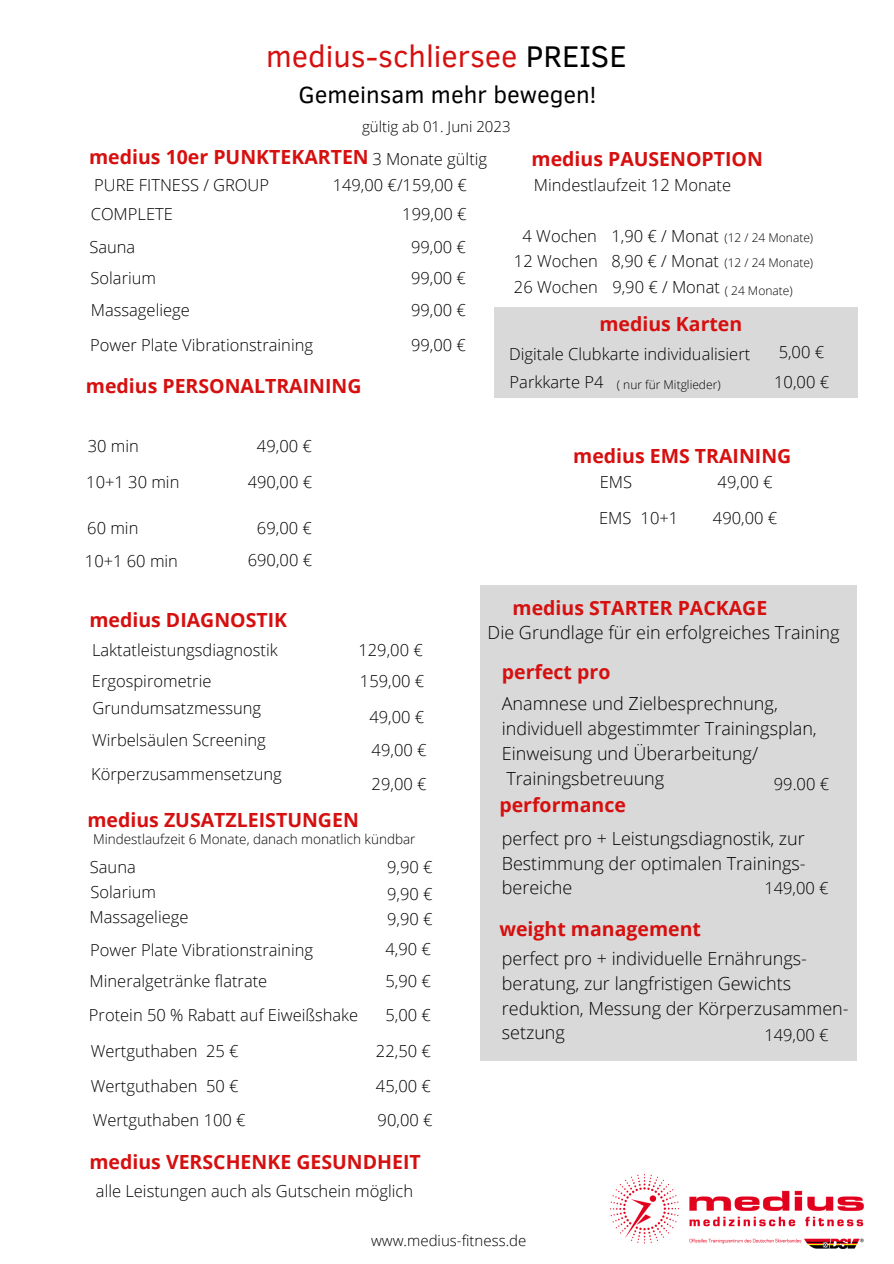
<style>
.page{position:relative;width:894px;height:1264px;background:#fff}
.page>*{position:absolute;margin:0;border:0;box-sizing:border-box;transform-origin:0 0}
.t1{font:30.75px "Clear Sans";color:#d60f0f}
.t2{font:24px "Clear Sans";color:#000}
.t3{font:700 19.5px "Open Sans";color:#d60f0f}
.t4{font:300 18px/24.8px "Open Sans";color:#000}
.t5{font:300 16.5px "Open Sans";color:#000}
.t6{font:300 15px "Open Sans";color:#000}
.t7{font:300 13.5px "Open Sans";color:#000}
.t8{font:300 12px "Open Sans";color:#000}
.s1{color:#000}
</style>
<div class="page">
<img style="left:610px;top:1174px;width:253px;height:74px">
<div style="left:480px;top:585px;width:376px;height:475px;background:#d9d9d9"></div>
<div style="left:494px;top:307px;width:363px;height:90px;background:#d9d9d9"></div>
<h5 class="t1" style="left:266px;top:34px;width:362px">medius-schliersee <span class="s1">PREISE</span></h5>
<h5 class="t2" style="left:298px;top:77px;width:299px">Gemeinsam mehr bewegen!</h5>
<h2 class="t6" style="left:362px;top:116px;width:150px">gültig ab 01. Juni 2023</h2>
<h5 class="t3" style="left:89px;top:143px;width:281px">medius 10er PUNKTEKARTEN</h5>
<h2 class="t5" style="left:332px;top:173px;width:136px">149,00 €/159,00 €</h2>
<h5 class="t3" style="left:531px;top:145px;width:233px">medius PAUSENOPTION</h5>
<h5 class="t5" style="left:533px;top:173px;width:199px">Mindestlaufzeit 12 Monate</h5>
<h5 class="t5" style="left:372px;top:147px;width:116px">3 Monate gültig</h5>
<h5 class="t5" style="left:94px;top:173px;width:176px">PURE FITNESS / GROUP</h5>
<h5 class="t5" style="left:91px;top:202px;width:83px">COMPLETE</h5>
<h5 class="t5" style="left:402px;top:202px;width:66px">199,00 €</h5>
<h5 class="t5" style="left:89px;top:236px;width:47px">Sauna</h5>
<h5 class="t5" style="left:411px;top:236px;width:56px">99,00 €</h5>
<h5 class="t5" style="left:91px;top:266px;width:67px">Solarium</h5>
<h5 class="t5" style="left:411px;top:266px;width:56px">99,00 €</h5>
<h5 class="t5" style="left:91px;top:298px;width:100px">Massageliege</h5>
<h2 class="t5" style="left:411px;top:298px;width:56px">99,00 €</h2>
<h5 class="t5" style="left:90px;top:333px;width:224px">Power Plate Vibrationstraining</h5>
<h5 class="t5" style="left:411px;top:333px;width:56px">99,00 €</h5>
<h4 class="t3" style="left:86px;top:372px;width:277px">medius PERSONALTRAINING</h4>
<p class="t5" style="left:88px;top:434px;width:53px">30 min</p>
<p class="t5" style="left:257px;top:434px;width:56px">49,00 €</p>
<h5 class="t5" style="left:86px;top:470px;width:95px">10+1 30 min</h5>
<h5 class="t5" style="left:248px;top:470px;width:66px">490,00 €</h5>
<h5 class="t5" style="left:87px;top:516px;width:53px">60 min</h5>
<h5 class="t5" style="left:257px;top:516px;width:56px">69,00 €</h5>
<p class="t5" style="left:85px;top:549px;width:95px">10+1 60 min</p>
<h2 class="t5" style="left:248px;top:548px;width:66px">690,00 €</h2>
<h5 class="t3" style="left:89px;top:606px;width:199px">medius DIAGNOSTIK</h5>
<h5 class="t5" style="left:92px;top:638px;width:187px">Laktatleistungsdiagnostik</h5>
<h5 class="t5" style="left:358px;top:638px;width:66px">129,00 €</h5>
<h5 class="t5" style="left:92px;top:669px;width:121px">Ergospirometrie</h5>
<h5 class="t5" style="left:360px;top:669px;width:66px">159,00 €</h5>
<p class="t5" style="left:92px;top:696px;width:170px">Grundumsatzmessung</p>
<h5 class="t5" style="left:369px;top:705px;width:56px">49,00 €</h5>
<h5 class="t5" style="left:92px;top:728px;width:175px">Wirbelsäulen Screening</h5>
<h5 class="t5" style="left:91px;top:762px;width:192px">Körperzusammensetzung</h5>
<h4 class="t3" style="left:87px;top:805px;width:273px">medius ZUSATZLEISTUNGEN</h4>
<h5 class="t5" style="left:371px;top:738px;width:56px">49,00 €</h5>
<h2 class="t5" style="left:371px;top:772px;width:56px">29,00 €</h2>
<h4 class="t7" style="left:93px;top:829px;width:324px">Mindestlaufzeit 6 Monate, danach monatlich kündbar</h4>
<h5 class="t5" style="left:91px;top:880px;width:67px">Solarium</h5>
<h5 class="t5" style="left:387px;top:855px;width:47px">9,90 €</h5>
<h2 class="t5" style="left:387px;top:881px;width:47px">9,90 €</h2>
<h5 class="t5" style="left:387px;top:907px;width:47px">9,90 €</h5>
<h5 class="t5" style="left:385px;top:937px;width:47px">4,90 €</h5>
<h5 class="t5" style="left:90px;top:855px;width:47px">Sauna</h5>
<h5 class="t5" style="left:89px;top:905px;width:100px">Massageliege</h5>
<h5 class="t5" style="left:90px;top:938px;width:224px">Power Plate Vibrationstraining</h5>
<h5 class="t5" style="left:90px;top:969px;width:179px">Mineralgetränke flatrate</h5>
<h5 class="t5" style="left:385px;top:969px;width:47px">5,90 €</h5>
<h5 class="t5" style="left:89px;top:1002px;width:271px">Protein 50 % Rabatt auf Eiweißshake</h5>
<h5 class="t5" style="left:385px;top:1002px;width:47px">5,00 €</h5>
<h5 class="t5" style="left:91px;top:1039px;width:149px">Wertguthaben 25 €</h5>
<h5 class="t5" style="left:91px;top:1074px;width:149px">Wertguthaben 50 €</h5>
<h5 class="t5" style="left:93px;top:1107px;width:154px">Wertguthaben 100 €</h5>
<h5 class="t5" style="left:376px;top:1039px;width:56px">22,50 €</h5>
<h6 class="t5" style="left:376px;top:1074px;width:56px">45,00 €</h6>
<h2 class="t5" style="left:377px;top:1107px;width:56px">90,00 €</h2>
<h5 class="t3" style="left:89px;top:1148px;width:333px">medius VERSCHENKE GESUNDHEIT</h5>
<h5 class="t5" style="left:96px;top:1179px;width:318px">alle Leistungen auch als Gutschein möglich</h5>
<h5 class="t5" style="left:522px;top:224px;width:76px">4 Wochen</h5>
<h5 class="t5" style="left:611px;top:224px;width:109px">1,90 € / Monat</h5>
<p class="t8" style="left:724px;top:229px;width:90px">(12 / 24 Monate)</p>
<h5 class="t5" style="left:513px;top:249px;width:85px">12 Wochen</h5>
<h5 class="t5" style="left:611px;top:249px;width:109px">8,90 € / Monat</h5>
<h5 class="t5" style="left:513px;top:275px;width:85px">26 Wochen</h5>
<h5 class="t5" style="left:612px;top:276px;width:109px">9,90 € / Monat</h5>
<h5 class="t8" style="left:724px;top:254px;width:90px">(12 / 24 Monate)</h5>
<h5 class="t8" style="left:724px;top:282px;width:69px">( 24 Monate)</h5>
<h3 class="t3" style="left:599px;top:310px;width:144px">medius Karten</h3>
<h3 class="t5" style="left:509px;top:343px;width:242px">Digitale Clubkarte individualisiert</h3>
<h5 class="t5" style="left:778px;top:340px;width:47px">5,00 €</h5>
<h3 class="t5" style="left:509px;top:370px;width:95px">Parkkarte P4</h3>
<h2 class="t8" style="left:616px;top:376px;width:105px">( nur für Mitglieder)</h2>
<h5 class="t5" style="left:774px;top:370px;width:56px">10,00 €</h5>
<h5 class="t3" style="left:573px;top:442px;width:219px">medius EMS TRAINING</h5>
<h5 class="t5" style="left:599px;top:470px;width:34px">EMS</h5>
<h5 class="t5" style="left:717px;top:470px;width:56px">49,00 €</h5>
<h5 class="t5" style="left:599px;top:507px;width:34px">EMS</h5>
<h5 class="t5" style="left:640px;top:507px;width:39px">10+1</h5>
<h5 class="t5" style="left:712px;top:507px;width:66px">490,00 €</h5>
<h5 class="t3" style="left:512px;top:594px;width:256px">medius STARTER PACKAGE</h5>
<h2 class="t4" style="left:487px;top:620px;width:353px">Die Grundlage für ein erfolgreiches Training</h2>
<h2 class="t3" style="left:501px;top:658px;width:110px">perfect pro</h2>
<h5 class="t4" style="left:501px;top:691px;width:316px">Anamnese und Zielbesprechnung, individuell abgestimmter Trainingsplan,<br>Einweisung und Überarbeitung/<br>Trainingsbetreuung</h5>
<h4 class="t3" style="left:499px;top:791px;width:128px">performance</h4>
<h5 class="t4" style="left:501px;top:825px;width:305px;text-align:justify">perfect pro + Leistungsdiagnostik, zur Bestimmung der optimalen Trainings&shy;bereiche</h5>
<h5 class="t3" style="left:499px;top:914px;width:203px">weight management</h5>
<h3 class="t5" style="left:773px;top:772px;width:57px">99.00 €</h3>
<h5 class="t5" style="left:764px;top:876px;width:66px">149,00 €</h5>
<h2 class="t4" style="left:501px;top:945px;width:348px">perfect pro + individuelle Ernährungs&shy;beratung, zur langfristigen Gewichts reduktion, Messung der Körperzusammen&shy;setzung</h2>
<h2 class="t5" style="left:764px;top:1023px;width:66px">149,00 €</h2>
<h5 class="t6" style="left:371px;top:1229px;width:157px">www.medius-fitness.de</h5>
</div>
